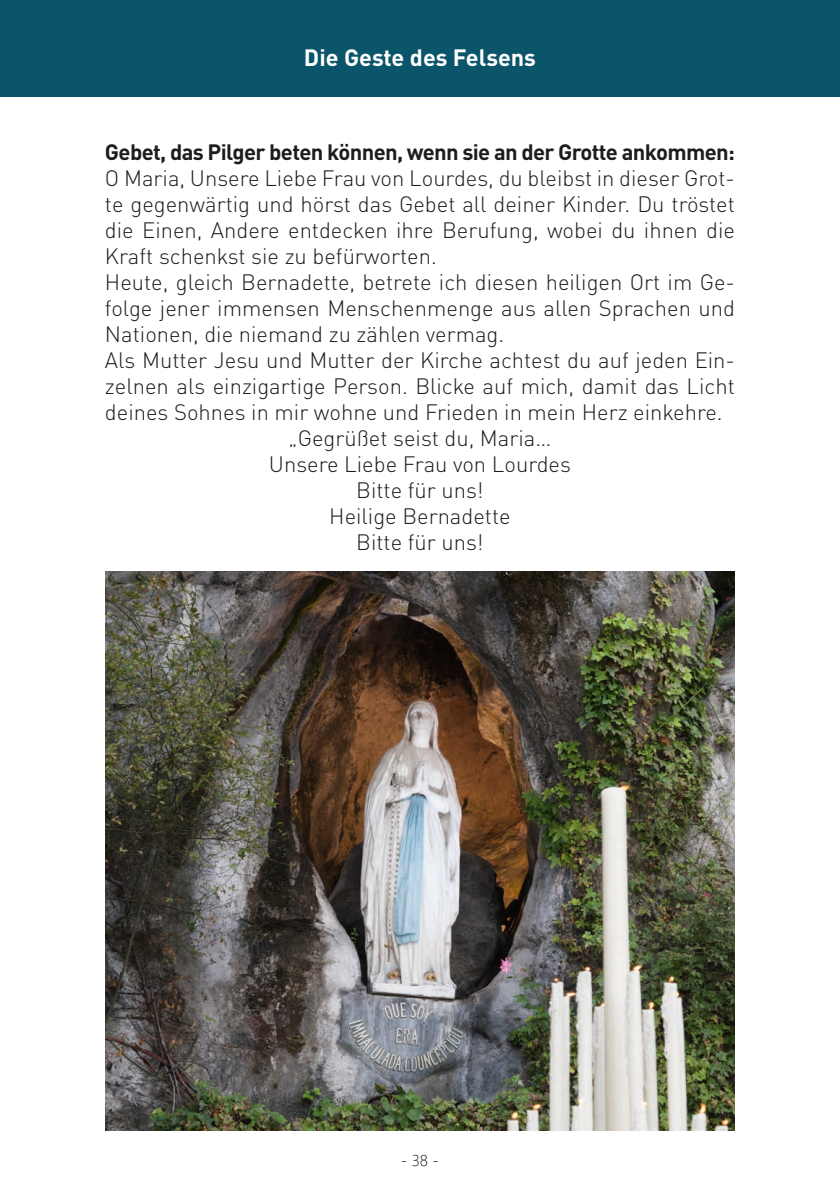
<style>
.page{position:relative;width:840px;height:1191px;background:#fff}
.page>*{position:absolute;margin:0;border:0;box-sizing:border-box;transform-origin:0 0}
.t1{font:700 23.4px "DIN";color:#fff}
.t2{font:300 22px "DIN Pro";color:#1d1d1b}
.t3{font:700 22px "DIN";letter-spacing:-.03em;color:#1d1d1b}
.t4{font:16px "Webly Sleek UI Light";color:#1d1d1b}
</style>
<div class="page">
<div style="left:0;top:0;width:839px;height:96px;background:#0b556b"></div>
<img style="left:105px;top:571px;width:629px;height:559px">
<p class="t1" style="left:304px;top:42px;width:233px">Die Geste des Felsens</p>
<p class="t3" style="left:105px;top:138px;width:631px">Gebet, das Pilger beten können, wenn sie an der Grotte ankommen:</p>
<p class="t2" style="left:105px;top:161px;width:631px">O Maria, Unsere Liebe Frau von Lourdes, du bleibst in dieser Grot-</p>
<p class="t2" style="left:105px;top:187px;width:631px">te gegenwärtig und hörst das Gebet all deiner Kinder. Du tröstet</p>
<p class="t2" style="left:105px;top:213px;width:631px">die Einen, Andere entdecken ihre Berufung, wobei du ihnen die</p>
<p class="t2" style="left:105px;top:239px;width:333px">Kraft schenkst sie zu befürworten.</p>
<p class="t2" style="left:105px;top:265px;width:631px">Heute, gleich Bernadette, betrete ich diesen heiligen Ort im Ge-</p>
<p class="t2" style="left:105px;top:291px;width:631px">folge jener immensen Menschenmenge aus allen Sprachen und</p>
<p class="t2" style="left:105px;top:317px;width:400px">Nationen, die niemand zu zählen vermag.</p>
<p class="t2" style="left:105px;top:343px;width:631px">Als Mutter Jesu und Mutter der Kirche achtest du auf jeden Ein-</p>
<p class="t2" style="left:105px;top:369px;width:631px">zelnen als einzigartige Person. Blicke auf mich, damit das Licht</p>
<p class="t2" style="left:105px;top:395px;width:619px">deines Sohnes in mir wohne und Frieden in mein Herz einkehre.</p>
<p class="t2" style="left:288px;top:421px;width:264px">„Gegrüßet seist du, Maria…</p>
<p class="t2" style="left:269px;top:447px;width:303px">Unsere Liebe Frau von Lourdes</p>
<p class="t2" style="left:356px;top:473px;width:129px">Bitte für uns!</p>
<p class="t2" style="left:329px;top:499px;width:183px">Heilige Bernadette</p>
<p class="t2" style="left:356px;top:525px;width:129px">Bitte für uns!</p>
<p class="t4" style="left:401px;top:1148px;width:39px">- 38 -</p>
</div>
